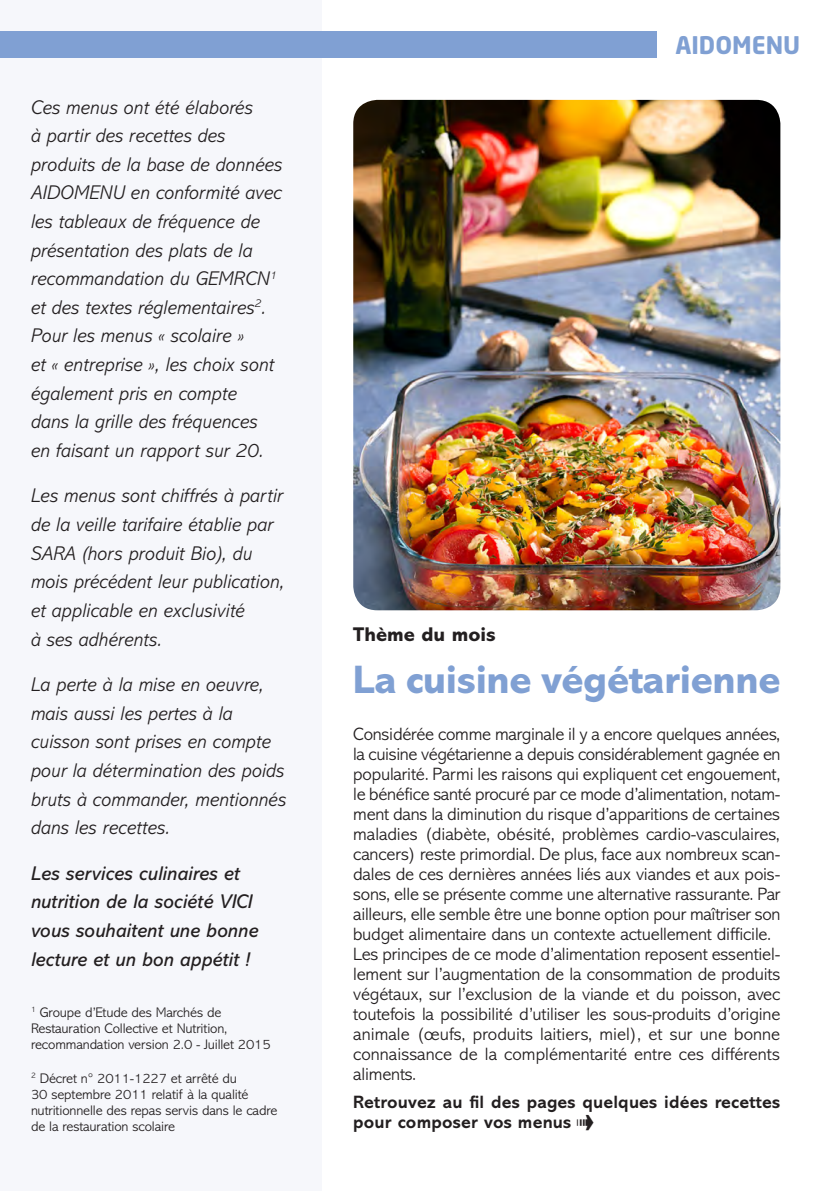
<style>
.page{position:relative;width:840px;height:1191px;background:#fff}
.page>*{position:absolute;margin:0;border:0;box-sizing:border-box;transform-origin:0 0}
.t1{font:800 40px "Abadi MT Std";letter-spacing:-.01em;color:#80a0d3}
.rubrique{font:700 24px "Neo Sans Std";color:#80a0d3}
.t2{font:italic 300 20px/28.6px "Abadi MT Std";color:#231f20}
.t3{font:italic 20px/28.6px "Abadi MT Std";color:#231f20}
.t4{font:800 20px "Abadi MT Std";color:#231f20}
.t5{font:300 18px/20px "Abadi MT Std";letter-spacing:-.01em;color:#231f20;text-align:justify}
.t6{font:700 18px/20px "Abadi MT Std";letter-spacing:.01em;color:#231f20}
.t7{font:300 14px/16px "Abadi MT Std";letter-spacing:-.01em;color:#231f20}
.s1{font-family:"Pointers";font-weight:400}
</style>
<div class="page">
<div style="left:0;top:0;width:321px;height:1191px;background:#f6f7fb"></div>
<div style="left:0;top:31px;width:656px;height:26px;background:#80a0d3"></div>
<img style="left:353px;top:100px;width:427px;height:510px">
<p class="t2" style="left:31px;top:93px;width:223px">Ces menus ont été élaborés</p>
<p class="t2" style="left:31px;top:122px;width:253px">à partir des recettes des produits de la base de données<br>AIDOMENU en conformité avec les tableaux de fréquence de présentation des plats de la recommandation du GEMRCN<sup>1 </sup>et des textes réglementaires<sup>2</sup>.<br>Pour les menus « scolaire »<br>et « entreprise », les choix sont également pris en compte<br>dans la grille des fréquences<br>en faisant un rapport sur 20.</p>
<p class="t2" style="left:31px;top:482px;width:255px">Les menus sont chiffrés à partir de la veille tarifaire établie par<br>SARA (hors produit Bio), du mois précédent leur publication,</p>
<p class="t2" style="left:31px;top:596px;width:215px">et applicable en exclusivité</p>
<p class="t2" style="left:31px;top:625px;width:133px">à ses adhérents.</p>
<p class="t2" style="left:31px;top:670px;width:257px">La perte à la mise en oeuvre, mais aussi les pertes à la cuisson sont prises en compte pour la détermination des poids bruts à commander, mentionnés dans les recettes.</p>
<p class="t3" style="left:31px;top:859px;width:229px">Les services culinaires et nutrition de la société VICI vous souhaitent une bonne</p>
<p class="t3" style="left:31px;top:945px;width:220px">lecture et un bon appétit !</p>
<p class="t7" style="left:31px;top:1004px;width:198px"><sup>1</sup> Groupe d’Etude des Marchés de<br>Restauration Collective et Nutrition,</p>
<p class="t7" style="left:31px;top:1036px;width:241px">recommandation version 2.0 - Juillet 2015</p>
<p class="t7" style="left:31px;top:1070px;width:248px"><sup>2</sup> Décret n° 2011-1227 et arrêté du<br>30 septembre 2011 relatif à la qualité nutritionnelle des repas servis dans le cadre de la restauration scolaire</p>
<p class="rubrique" style="left:675px;top:29px;width:126px">AIDOMENU</p>
<p class="t4" style="left:353px;top:623px;width:144px">Thème du mois</p>
<p class="t1" style="left:353px;top:657px;width:429px">La cuisine végétarienne</p>
<p class="t5" style="left:353px;top:724px;width:428px">Considérée comme marginale il y a encore quelques années, la cuisine végétarienne a depuis considérablement gagnée en popularité. Parmi les raisons qui expliquent cet engouement, le bénéfice santé procuré par ce mode d’alimentation, notam&shy;ment dans la diminution du risque d’apparitions de certaines maladies (diabète, obésité, problèmes cardio-vasculaires, cancers) reste primordial. De plus, face aux nombreux scan&shy;dales de ces dernières années liés aux viandes et aux pois&shy;sons, elle se présente comme une alternative rassurante. Par ailleurs, elle semble être une bonne option pour maîtriser son budget alimentaire dans un contexte actuellement difficile.</p>
<p class="t5" style="left:353px;top:944px;width:428px">Les principes de ce mode d’alimentation reposent essentiel&shy;lement sur l’augmentation de la consommation de produits végétaux, sur l’exclusion de la viande et du poisson, avec toutefois la possibilité d’utiliser les sous-produits d’origine animale (œufs, produits laitiers, miel), et sur une bonne connaissance de la complémentarité entre ces différents aliments.</p>
<p class="t6" style="left:353px;top:1092px;width:428px">Retrouvez au fil des pages quelques idées recettes pour composer vos menus <span class="s1">-</span></p>
</div>
